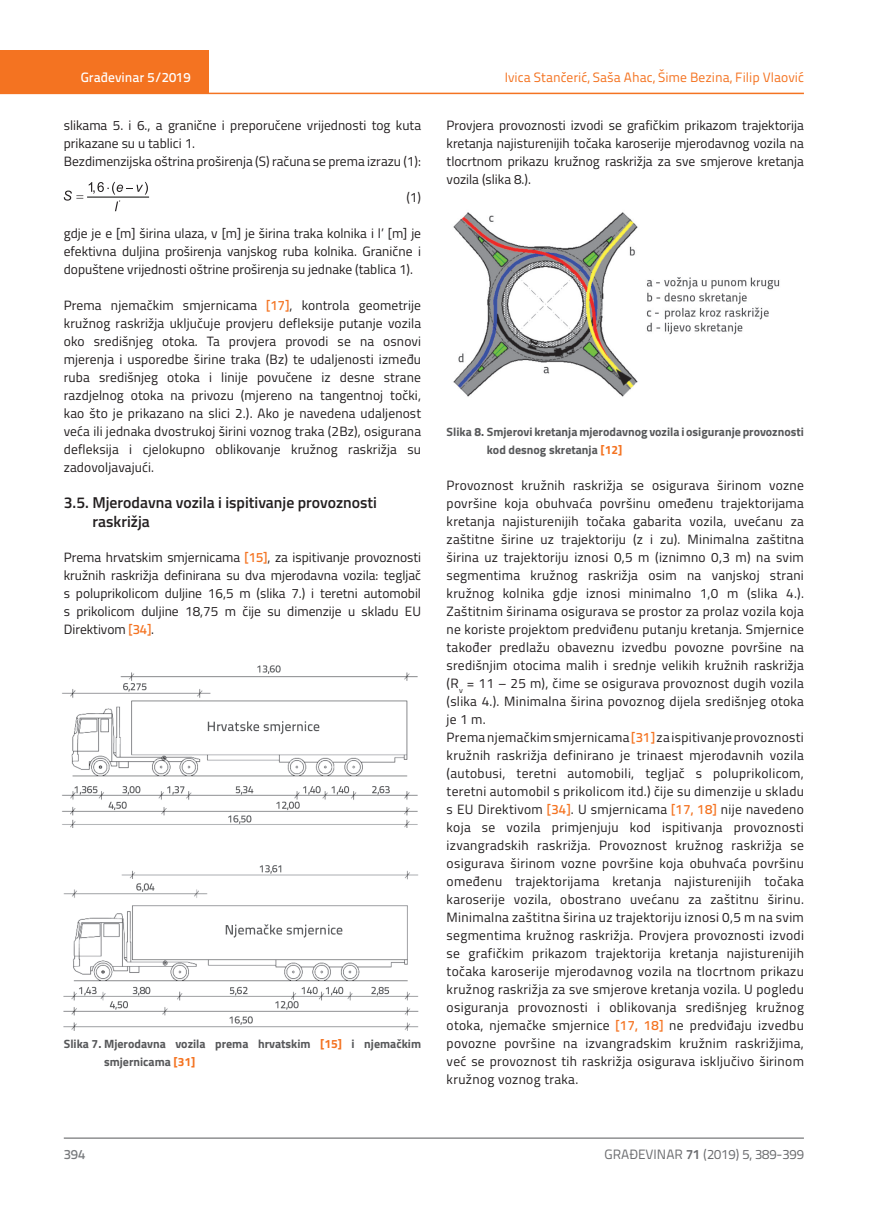
<style>
.page{position:relative;width:872px;height:1212px;background:#fff}
.page>*{position:absolute;margin:0;border:0;box-sizing:border-box;transform-origin:0 0}
.t1{font:600 15.75px/19.5px "Titillium";color:#231f20}
.t2{font:13.5px/18px "Titillium";letter-spacing:.02em;color:#231f20;text-align:justify}
.t3{font:13.5px/18px "Titillium";color:#231f20}
.t4{font:13.5px "Titillium Text 22 L";color:#f47321}
.t5{font:13.5px "Titillium Text 22 L";color:#6c6d70}
.t6{font:500 13.5px "Titillium Text 22 L";color:#fff}
.t7{font:500 13.5px "Titillium Text 22 L";color:#787a7d}
.t8{font:700 12px/18px "Titillium";color:#57585a}
.s1{font-family:"Titillium Text 22 L";font-weight:500;color:#f47321}
.s2{color:#f47321}
.s3{font-weight:700}
</style>
<div class="page">
<div style="left:0;top:50px;width:208px;height:44px;background:#f47321"></div>
<hr style="left:0;top:93px;width:804px;height:1px;background:#f47321">
<hr style="left:64px;top:1138px;width:740px;height:1px;background:#57585a">
<hr style="left:88px;top:197px;width:61px;height:1px;background:#040503">
<svg style="left:89px;top:182px;width:59px;height:29px"></svg>
<svg style="left:64px;top:191px;width:19px;height:10px"></svg>
<img style="left:62px;top:665px;width:356px;height:162px">
<img style="left:64px;top:865px;width:355px;height:165px">
<img style="left:453px;top:212px;width:327px;height:185px">
<p class="t6" style="left:81px;top:67px;width:111px">Građevinar 5/2019</p>
<p class="t3" style="left:64px;top:115px;width:359px">slikama 5. i 6., a granične i preporučene vrijednosti tog kuta prikazane su u tablici 1.<br>Bezdimenzijska oštrina proširenja (S) računa se prema izrazu (1):</p>
<p class="t2" style="left:406px;top:187px;width:16px">(1)</p>
<p class="t2" style="left:64px;top:223px;width:359px">gdje je e [m] širina ulaza, v [m] je širina traka kolnika i l’ [m] je efektivna duljina proširenja vanjskog ruba kolnika. Granične i dopuštene vrijednosti oštrine proširenja su jednake (tablica 1).</p>
<p class="t2" style="left:64px;top:295px;width:359px">Prema njemačkim smjernicama <span class="s1">[17]</span>, kontrola geometrije kružnog raskrižja uključuje provjeru defleksije putanje vozila oko središnjeg otoka. Ta provjera provodi se na osnovi mjerenja i usporedbe širine traka (Bz) te udaljenosti između ruba središnjeg otoka i linije povučene iz desne strane razdjelnog otoka na privozu (mjereno na tangentnoj točki, kao što je prikazano na slici 2.). Ako je navedena udaljenost veća ili jednaka dvostrukoj širini voznog traka (2Bz), osigurana defleksija i cjelokupno oblikovanje kružnog raskrižja su zadovoljavajući.</p>
<p class="t1" style="left:92px;top:492px;width:286px;text-indent:-29px">3.5. Mjerodavna vozila i ispitivanje provoznosti raskrižja</p>
<p class="t2" style="left:64px;top:547px;width:359px">Prema hrvatskim smjernicama <span class="s1">[15]</span>, za ispitivanje provoznosti kružnih raskrižja definirana su dva mjerodavna vozila: tegljač s poluprikolicom duljine 16,5 m (slika 7.) i teretni automobil s prikolicom duljine 18,75 m čije su dimenzije u skladu EU Direktivom <span class="s1">[34]</span>.</p>
<p class="t8" style="left:104px;top:1034px;width:318px;text-indent:-40px">Slika 7. Mjerodavna vozila prema hrvatskim <span class="s2">[15]</span> i njemačkim smjernicama <span class="s2">[31]</span></p>
<p class="t4" style="left:505px;top:68px;width:301px">Ivica Stančerić, Saša Ahac, Šime Bezina, Filip Vlaović</p>
<p class="t2" style="left:446px;top:115px;width:359px">Provjera provoznosti izvodi se grafičkim prikazom trajektorija kretanja najisturenijih točaka karoserije mjerodavnog vozila na tlocrtnom prikazu kružnog raskrižja za sve smjerove kretanja vozila (slika 8.).</p>
<p class="t8" style="left:487px;top:422px;width:318px;text-indent:-40px">Slika 8. Smjerovi kretanja mjerodavnog vozila i osiguranje provoznosti kod desnog skretanja <span class="s2">[12]</span></p>
<p class="t2" style="left:446px;top:475px;width:359px;text-align:left">Provoznost kružnih raskrižja se osigurava širinom vozne površine koja obuhvaća površinu omeđenu trajektorijama kretanja najisturenijih točaka gabarita vozila, uvećanu za zaštitne širine uz trajektoriju (z i zu). Minimalna zaštitna širina uz trajektoriju iznosi 0,5 m (iznimno 0,3 m) na svim segmentima kružnog raskrižja osim na vanjskoj strani kružnog kolnika gdje iznosi minimalno 1,0 m (slika 4.).<br>Zaštitnim širinama osigurava se prostor za prolaz vozila koja ne koriste projektom predviđenu putanju kretanja. Smjernice također predlažu obaveznu izvedbu povozne površine na središnjim otocima malih i srednje velikih kružnih raskrižja (R<sub>v</sub> = 11 – 25 m), čime se osigurava provoznost dugih vozila (slika 4.). Minimalna širina povoznog dijela središnjeg otoka je 1 m.<br>Prema njemačkim smjernicama <span class="s1">[31]</span> za ispitivanje provoznosti kružnih raskrižja definirano je trinaest mjerodavnih vozila (autobusi, teretni automobili, tegljač s poluprikolicom, teretni automobil s prikolicom itd.) čije su dimenzije u skladu s EU Direktivom <span class="s1">[34]</span>. U smjernicama <span class="s1">[17, 18]</span> nije navedeno koja se vozila primjenjuju kod ispitivanja provoznosti izvangradskih raskrižja. Provoznost kružnog raskrižja se osigurava širinom vozne površine koja obuhvaća površinu omeđenu trajektorijama kretanja najisturenijih točaka karoserije vozila, obostrano uvećanu za zaštitnu širinu.<br>Minimalna zaštitna širina uz trajektoriju iznosi 0,5 m na svim segmentima kružnog raskrižja. Provjera provoznosti izvodi se grafičkim prikazom trajektorija kretanja najisturenijih točaka karoserije mjerodavnog vozila na tlocrtnom prikazu kružnog raskrižja za sve smjerove kretanja vozila. U pogledu osiguranja provoznosti i oblikovanja središnjeg kružnog otoka, njemačke smjernice <span class="s1">[17, 18]</span> ne predviđaju izvedbu povozne površine na izvangradskim kružnim raskrižjima, već se provoznost tih raskrižja osigurava isključivo širinom kružnog voznog traka.</p>
<p class="t7" style="left:64px;top:1144px;width:23px">394</p>
<p class="t5" style="left:604px;top:1144px;width:201px">GRAĐEVINAR <span class="s3">71</span> (2019) 5, 389-399</p>
</div>
